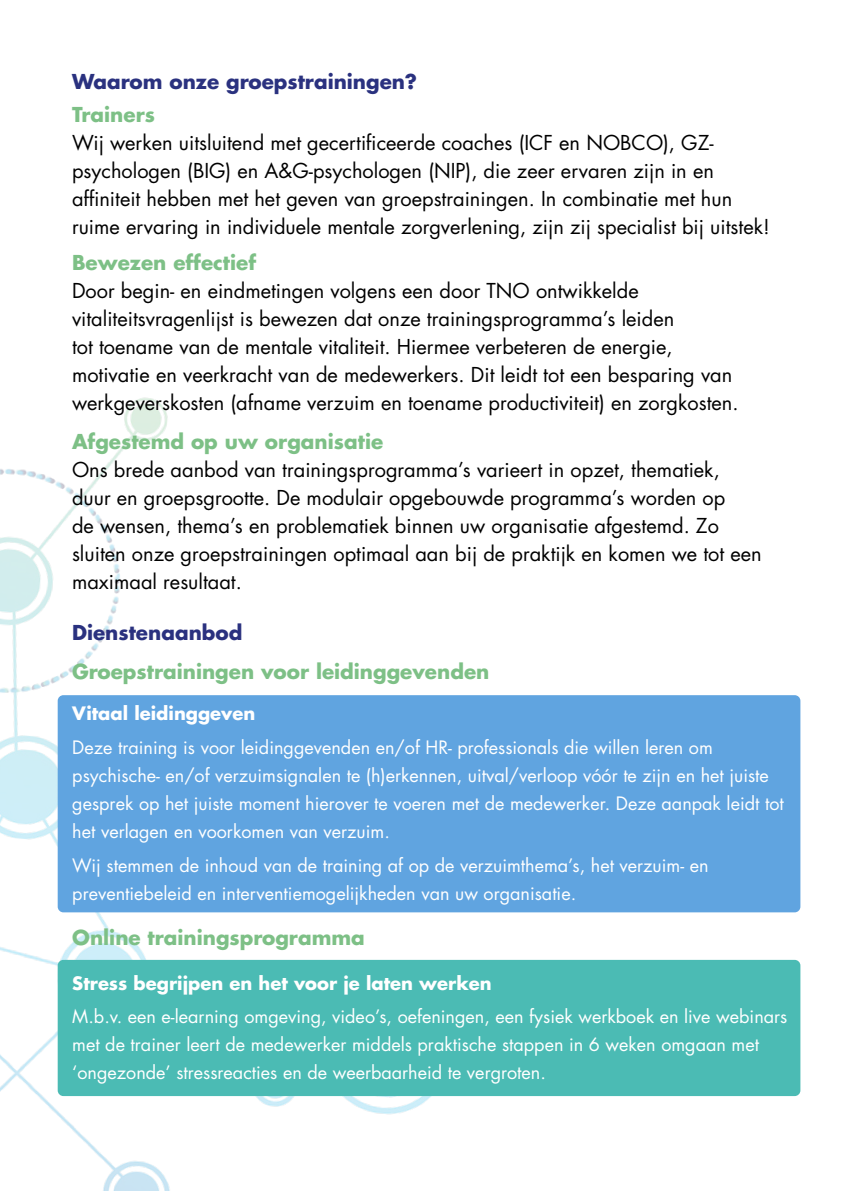
<style>
.page{position:relative;width:842px;height:1191px;background:#fff}
.page>*{position:absolute;margin:0;border:0;box-sizing:border-box;transform-origin:0 0}
.t1{font:20px/28px "Futura Std";color:#000}
.t2{font:700 20px "Futura Std";color:#7dc086}
.t3{font:700 20px "Futura Std";color:#2a317f}
.t4{font:18px/28px "Futura Std";color:#fff}
.t5{font:700 18px "Futura Std";color:#fff}
</style>
<div class="page">
<img style="left:0;top:397px;width:509px;height:794px">
<div style="left:58px;top:695px;width:742px;height:217px;background:#60a4e0;border-radius:6px"></div>
<div style="left:58px;top:960px;width:742px;height:136px;background:#4bbbb4;border-radius:6px"></div>
<p class="t3" style="left:72px;top:68px;width:347px">Waarom onze groepstrainingen?</p>
<p class="t2" style="left:72px;top:101px;width:85px">Trainers</p>
<p class="t1" style="left:72px;top:129px;width:699px">Wij werken uitsluitend met gecertificeerde coaches (ICF en NOBCO), GZ&shy;psychologen (BIG) en A&amp;G-psychologen (NIP), die zeer ervaren zijn in en affiniteit hebben met het geven van groepstrainingen. In combinatie met hun ruime ervaring in individuele mentale zorgverlening, zijn zij specialist bij uitstek!</p>
<p class="t2" style="left:72px;top:249px;width:186px">Bewezen effectief</p>
<p class="t1" style="left:72px;top:276px;width:668px">Door begin- en eindmetingen volgens een door TNO ontwikkelde vitaliteitsvragenlijst is bewezen dat onze trainingsprogramma’s leiden<br>tot toename van de mentale vitaliteit. Hiermee verbeteren de energie, motivatie en veerkracht van de medewerkers. Dit leidt tot een besparing van werkgeverskosten (afname verzuim en toename productiviteit) en zorgkosten.</p>
<p class="t2" style="left:72px;top:428px;width:313px">Afgestemd op uw organisatie</p>
<p class="t1" style="left:72px;top:456px;width:691px">Ons brede aanbod van trainingsprogramma’s varieert in opzet, thematiek, duur en groepsgrootte. De modulair opgebouwde programma’s worden op<br>de wensen, thema’s en problematiek binnen uw organisatie afgestemd. Zo sluiten onze groepstrainingen optimaal aan bij de praktijk en komen we tot een maximaal resultaat.</p>
<p class="t3" style="left:72px;top:619px;width:172px">Dienstenaanbod</p>
<p class="t2" style="left:72px;top:658px;width:419px">Groepstrainingen voor leidinggevenden</p>
<p class="t5" style="left:72px;top:701px;width:185px">Vitaal leidinggeven</p>
<p class="t4" style="left:72px;top:733px;width:713px">Deze training is voor leidinggevenden en/of HR- professionals die willen leren om psychische- en/of verzuimsignalen te (h)erkennen, uitval/verloop vóór te zijn en het juiste gesprek op het juiste moment hierover te voeren met de medewerker. Deze aanpak leidt tot het verlagen en voorkomen van verzuim.</p>
<p class="t4" style="left:72px;top:851px;width:638px">Wij stemmen de inhoud van de training af op de verzuimthema’s, het verzuim- en preventiebeleid en interventiemogelijkheden van uw organisatie.</p>
<p class="t2" style="left:72px;top:923px;width:294px">Online trainingsprogramma</p>
<p class="t5" style="left:72px;top:971px;width:421px">Stress begrijpen en het voor je laten werken</p>
<p class="t4" style="left:72px;top:1003px;width:717px">M.b.v. een e-learning omgeving, video’s, oefeningen, een fysiek werkboek en live webinars met de trainer leert de medewerker middels praktische stappen in 6 weken omgaan met ‘ongezonde’ stressreacties en de weerbaarheid te vergroten.</p>
</div>
